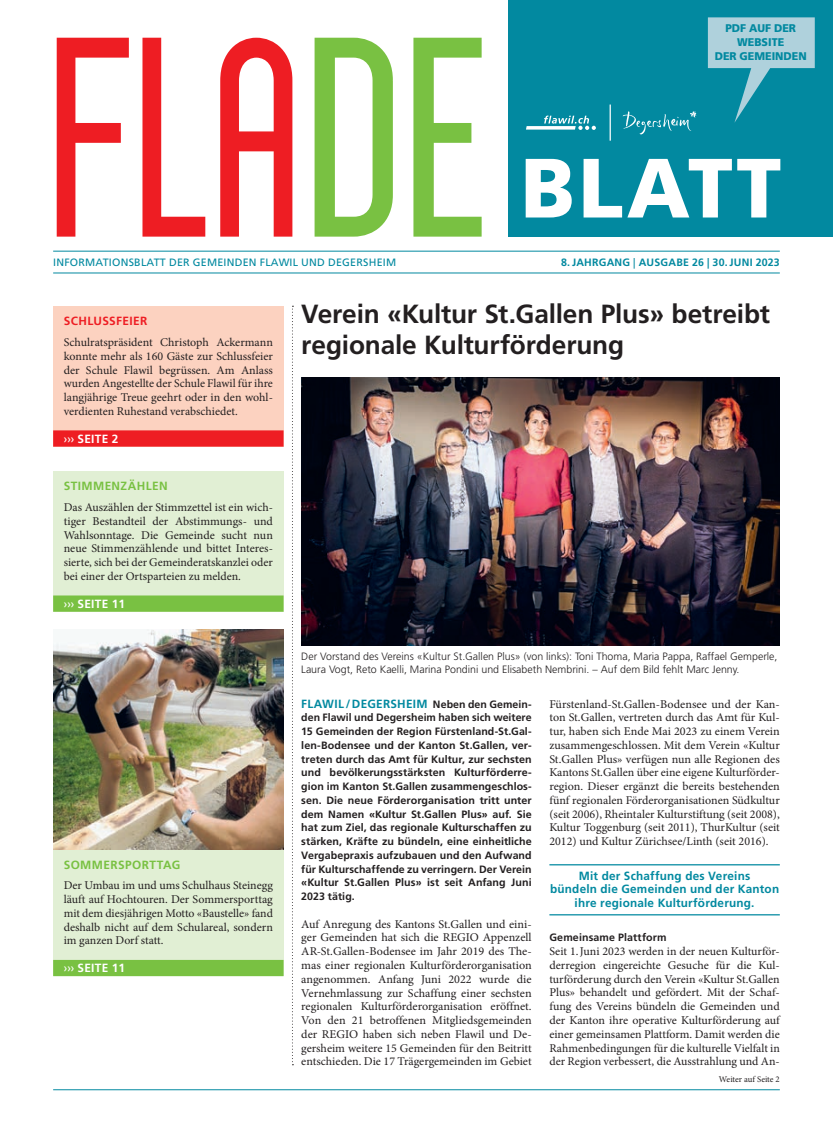
<style>
.page{position:relative;width:833px;height:1134px;background:#fff}
.page>*{position:absolute;margin:0;border:0;box-sizing:border-box;transform-origin:0 0}
.t1{font:284.12px "Sigward";color:#ee1d23;scale:.94 1}
.t2{font:900 84px "Frutiger LT Std";letter-spacing:.04em;color:#fff}
.t3{font:700 26.25px/31.2px "Frutiger LT Std";letter-spacing:-.005em;color:#231f20}
.t4{font:11.88px/13.8px "Minion Pro";color:#231f20;text-align:justify}
.t5{font:700 11.88px/13.8px "Frutiger LT Std";letter-spacing:.02em;color:#0289a0;text-align:center}
.t6{font:700 11.88px "Frutiger LT Std";letter-spacing:.02em;color:#fff}
.t7{font:700 11.88px "Frutiger LT Std";letter-spacing:.03em;color:#79c142}
.t8{font:700 11.88px "Frutiger LT Std";letter-spacing:.025em;color:#ee1d23}
.t9{font:900 11.12px/13.9px "Frutiger LT Std";color:#0289a0;text-align:center;scale:.96 1}
.t10{font:700 10.62px/13.8px "Frutiger LT Std";letter-spacing:.005em;color:#231f20;text-align:justify}
.t11{font:300 10.62px/13.8px "Frutiger LT Std";color:#231f20}
.t12{font:10.62px "Frutiger LT Std";letter-spacing:.02em;color:#0289a0}
.t13{font:700 10.62px "Frutiger LT Std";letter-spacing:.02em;color:#0289a0}
.t14{font:8.75px "Minion Pro";letter-spacing:-.005em;color:#231f20}
.s1{color:#79c142}
.s2{font-weight:400}
.s3{font-size:10.62px;color:#231f20}
</style>
<div class="page">
<hr style="left:53px;top:251px;width:727px;height:1px;background:#0289a0">
<hr style="left:53px;top:272px;width:727px;height:1px;background:#0289a0">
<div style="left:508px;top:0;width:325px;height:237px;background:#0289a0"></div>
<svg style="left:526px;top:116px;width:70px;height:14px"></svg>
<svg style="left:622px;top:111px;width:75px;height:24px"></svg>
<hr style="left:609px;top:105px;width:2px;height:36px;background:#fff">
<svg style="left:708px;top:17px;width:106px;height:106px"></svg>
<hr style="left:53px;top:1089px;width:727px;height:1px;background:#0289a0">
<svg style="left:292px;top:306px;width:1px;height:759px"></svg>
<div style="left:53px;top:306px;width:230px;height:140px;background:#fcd2c0"></div>
<div style="left:53px;top:430px;width:230px;height:17px;background:#ee1d23"></div>
<hr style="left:549px;top:864px;width:231px;height:1px;background:#0289a0">
<hr style="left:549px;top:914px;width:231px;height:1px;background:#0289a0">
<div style="left:53px;top:849px;width:230px;height:127px;background:#e1efd4"></div>
<div style="left:53px;top:960px;width:230px;height:16px;background:#79c142"></div>
<div style="left:53px;top:471px;width:230px;height:140px;background:#e1efd4"></div>
<div style="left:53px;top:595px;width:230px;height:17px;background:#79c142"></div>
<img style="left:301px;top:378px;width:479px;height:268px">
<img style="left:53px;top:630px;width:230px;height:219px">
<h1 class="t1" style="left:57px;top:18px;width:472px">FlA<span class="s1">DE</span></h1>
<p class="t12" style="left:53px;top:256px;width:344px">INFORMATIONSBLATT DER GEMEINDEN FLAWIL UND DEGERSHEIM</p>
<p class="t9" style="left:714px;top:21px;width:98px">PDF AUF DER<br>WEBSITE<br>DER GEMEINDEN</p>
<h2 class="t2" style="left:521px;top:137px;width:262px">BLATT</h2>
<p class="t13" style="left:561px;top:256px;width:220px">8.JAHRGANG <span class="s2">|</span> AUSGABE 26 | 30.JUNI 2023</p>
<p class="t8" style="left:64px;top:314px;width:85px">SCHLUSSFEIER</p>
<p class="t4" style="left:64px;top:335px;width:211px">Schulratspräsident Christoph Ackermann konnte mehr als 160 Gäste zur Schlussfeier der Schule Flawil begrüssen. Am Anlass wurden Angestellte der Schule Flawil für ihre langjährige Treue geehrt oder in den wohl&shy;verdienten Ruhestand verabschiedet.</p>
<p class="t6" style="left:64px;top:432px;width:56px"><span class="s2">›››</span> SEITE 2</p>
<p class="t7" style="left:64px;top:479px;width:105px">STIMMENZÄHLEN</p>
<p class="t4" style="left:64px;top:501px;width:211px">Das Auszählen der Stimmzettel ist ein wich&shy;tiger Bestandteil der Abstimmungs- und Wahlsonntage. Die Gemeinde sucht nun neue Stimmenzählende und bittet Interes&shy;sierte, sich bei der Gemeinderatskanzlei oder bei einer der Ortsparteien zu melden.</p>
<p class="t6" style="left:64px;top:597px;width:63px"><span class="s2">›››</span> SEITE 11</p>
<p class="t7" style="left:64px;top:857px;width:118px">SOMMERSPORTTAG</p>
<p class="t4" style="left:64px;top:879px;width:211px">Der Umbau im und ums Schulhaus Steinegg läuft auf Hochtouren. Der Sommersporttag mit dem diesjährigen Motto «Baustelle» fand deshalb nicht auf dem Schulareal, sondern im ganzen Dorf statt.</p>
<p class="t6" style="left:64px;top:961px;width:63px"><span class="s2">›››</span> SEITE 11</p>
<h3 class="t3" style="left:301px;top:298px;width:470px">Verein «Kultur St.Gallen Plus» betreibt regionale Kulturförderung</h3>
<p class="t11" style="left:301px;top:649px;width:478px">Der Vorstand des Vereins «Kultur St.Gallen Plus» (von links): Toni Thoma, Maria Pappa, Raffael Gemperle,<br>Laura Vogt, Reto Kaelli, Marina Pondini und Elisabeth Nembrini. – Auf dem Bild fehlt Marc Jenny.</p>
<p class="t5" style="left:301px;top:697px;width:232px">FLAWIL / DEGERSHEIM <span class="s3">Neben den Gemein-</span></p>
<p class="t10" style="left:301px;top:711px;width:232px">den Flawil und Degersheim haben sich weitere 15 Gemeinden der Region Fürstenland-St.Gal&shy;len-Bodensee und der Kanton St.Gallen, ver&shy;treten durch das Amt für Kultur, zur sechsten und bevölkerungsstärksten Kulturförderre&shy;gion im Kanton St.Gallen zusammengeschlos&shy;sen. Die neue Förderorganisation tritt unter dem Namen «Kultur St.Gallen Plus» auf. Sie hat zum Ziel, das regionale Kulturschaffen zu stärken, Kräfte zu bündeln, eine einheitliche Vergabepraxis aufzubauen und den Aufwand für Kulturschaffende zu verringern. Der Verein «Kultur St.Gallen Plus» ist seit Anfang Juni 2023 tätig.</p>
<p class="t4" style="left:301px;top:917px;width:232px">Auf Anregung des Kantons St.Gallen und eini&shy;ger Gemeinden hat sich die REGIO Appenzell AR-St.Gallen-Bodensee im Jahr 2019 des The&shy;mas einer regionalen Kulturförderorganisation angenommen. Anfang Juni 2022 wurde die Vernehmlassung zur Schaffung einer sechsten regionalen Kulturförderorganisation eröffnet.<br>Von den 21 betroffenen Mitgliedsgemeinden der REGIO haben sich neben Flawil und De&shy;gersheim weitere 15 Gemeinden für den Beitritt entschieden. Die 17 Trägergemeinden im Gebiet</p>
<p class="t4" style="left:549px;top:697px;width:232px">Fürstenland-St.Gallen-Bodensee und der Kan&shy;ton St.Gallen, vertreten durch das Amt für Kul&shy;tur, haben sich Ende Mai 2023 zu einem Verein zusammengeschlossen. Mit dem Verein «Kultur St.Gallen Plus» verfügen nun alle Regionen des Kantons St.Gallen über eine eigene Kulturförder&shy;region. Dieser ergänzt die bereits bestehenden fünf regionalen Förderorganisationen Südkultur (seit 2006), Rheintaler Kulturstiftung (seit 2008), Kultur Toggenburg (seit 2011), ThurKultur (seit 2012) und Kultur Zürichsee/Linth (seit 2016).</p>
<p class="t5" style="left:550px;top:869px;width:231px">Mit der Schaffung des Vereins<br>bündeln die Gemeinden und der Kanton ihre regionale Kulturförderung.</p>
<p class="t10" style="left:549px;top:931px;width:119px">Gemeinsame Plattform</p>
<p class="t4" style="left:549px;top:945px;width:232px">Seit 1.Juni 2023 werden in der neuen Kulturför&shy;derregion eingereichte Gesuche für die Kul&shy;turförderung durch den Verein «Kultur St.Gallen Plus» behandelt und gefördert. Mit der Schaf&shy;fung des Vereins bündeln die Gemeinden und der Kanton ihre operative Kulturförderung auf einer gemeinsamen Plattform. Damit werden die Rahmenbedingungen für die kulturelle Vielfalt in der Region verbessert, die Ausstrahlung und An-</p>
<p class="t14" style="left:719px;top:1073px;width:62px">Weiter auf Seite 2</p>
</div>
